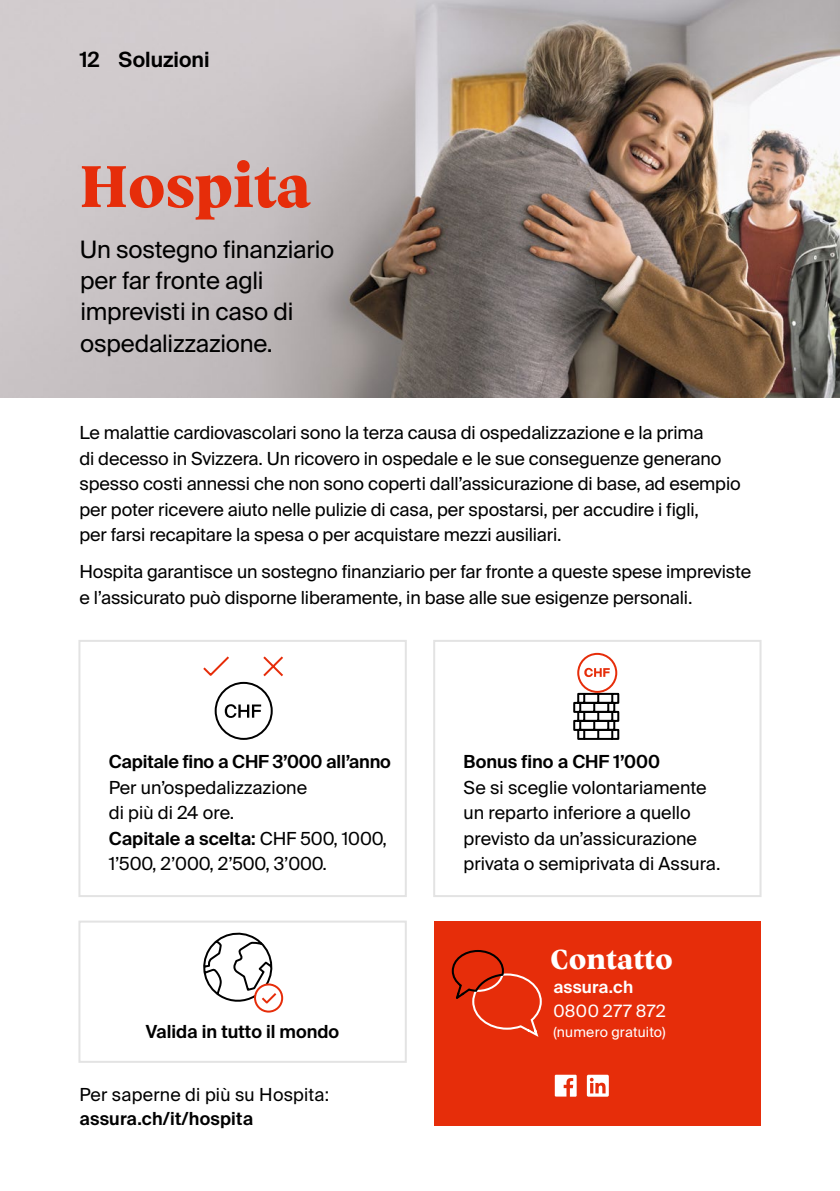
<style>
.page{position:relative;width:840px;height:1191px;background:#fff}
.page>*{position:absolute;margin:0;border:0;box-sizing:border-box;transform-origin:0 0}
.t1{font:800 60px "Vesterbro";letter-spacing:-.01em;color:#e62d0a}
.t2{font:800 28px "Vesterbro";color:#fff}
.t3{font:24px/31.2px "Suisse Intl";letter-spacing:-.01em;color:#000}
.t4{font:600 21px "Suisse Intl";color:#000}
.t5{font:18px/25.6px "Suisse Intl";letter-spacing:-.01em;color:#000}
.t6{font:600 18px "Suisse Intl";color:#000}
.t7{font:18px "Suisse Intl";letter-spacing:.01em;color:#000}
.t8{font:17px "Suisse Intl";letter-spacing:.025em;color:#fff}
.t9{font:600 17px "Suisse Intl";letter-spacing:.01em;color:#fff}
.t10{font:14px "Suisse Intl";letter-spacing:.015em;color:#fff}
.s1{font-weight:600}
</style>
<div class="page">
<img style="left:0;top:0;width:839px;height:397px">
<div style="left:78px;top:640px;width:328px;height:257px;border:2px solid #e3e3e3"></div>
<div style="left:78px;top:920px;width:328px;height:142px;border:2px solid #e3e3e3"></div>
<div style="left:433px;top:640px;width:328px;height:257px;border:2px solid #e3e3e3"></div>
<div style="left:214px;top:682px;width:58px;height:58px;border:2px solid #000;border-radius:50%"></div>
<svg style="left:225px;top:704px;width:36px;height:14px"></svg>
<svg style="left:203px;top:656px;width:80px;height:21px"></svg>
<svg style="left:573px;top:692px;width:47px;height:48px"></svg>
<div style="left:577px;top:653px;width:40px;height:40px;border:2px solid #e62d0a;border-radius:50%"></div>
<svg style="left:584px;top:668px;width:25px;height:9px"></svg>
<svg style="left:203px;top:932px;width:74px;height:73px"></svg>
<div style="left:254px;top:983px;width:29px;height:29px;border:2px solid #e62d0a;border-radius:50%"></div>
<div style="left:434px;top:921px;width:326px;height:204px;background:#e62d0a"></div>
<svg style="left:554px;top:1074px;width:22px;height:22px"></svg>
<svg style="left:586px;top:1074px;width:22px;height:22px"></svg>
<svg style="left:451px;top:950px;width:91px;height:87px"></svg>
<p class="t4" style="left:80px;top:47px;width:21px">12</p>
<p class="t4" style="left:118px;top:47px;width:92px">Soluzioni</p>
<h1 class="t1" style="left:79px;top:142px;width:233px">Hospita</h1>
<h3 class="t3" style="left:80px;top:234px;width:256px">Un sostegno finanziario per far fronte agli imprevisti in caso di ospedalizzazione.</h3>
<p class="t5" style="left:79px;top:420px;width:662px">Le malattie cardiovascolari sono la terza causa di ospedalizzazione e la prima<br>di decesso in Svizzera. Un ricovero in ospedale e le sue conseguenze generano spesso costi annessi che non sono coperti dall’assicurazione di base, ad esempio per poter ricevere aiuto nelle pulizie di casa, per spostarsi, per accudire i figli,<br>per farsi recapitare la spesa o per acquistare mezzi ausiliari.</p>
<p class="t5" style="left:79px;top:559px;width:673px">Hospita garantisce un sostegno finanziario per far fronte a queste spese impreviste e l’assicurato può disporne liberamente, in base alle sue esigenze personali.</p>
<p class="t6" style="left:109px;top:751px;width:283px">Capitale fino a CHF 3’000 all’anno</p>
<p class="t5" style="left:109px;top:775px;width:279px">Per un’ospedalizzazione<br>di più di 24 ore.<br><span class="s1">Capitale a scelta:</span> CHF 500, 1000,<br>1’500, 2’000, 2’500, 3’000.</p>
<p class="t6" style="left:146px;top:1021px;width:195px">Valida in tutto il mondo</p>
<p class="t7" style="left:79px;top:1084px;width:251px">Per saperne di più su Hospita:</p>
<p class="t6" style="left:79px;top:1108px;width:175px">assura.ch/it/hospita</p>
<p class="t6" style="left:463px;top:751px;width:198px">Bonus fino a CHF 1’000</p>
<p class="t5" style="left:463px;top:775px;width:258px">Se si sceglie volontariamente un reparto inferiore a quello previsto da un’assicurazione privata o semiprivata di Assura.</p>
<h2 class="t2" style="left:550px;top:938px;width:124px">Contatto</h2>
<p class="t9" style="left:553px;top:977px;width:81px">assura.ch</p>
<p class="t8" style="left:553px;top:1001px;width:114px">0800 277 872</p>
<p class="t10" style="left:553px;top:1024px;width:114px">(numero gratuito)</p>
</div>
